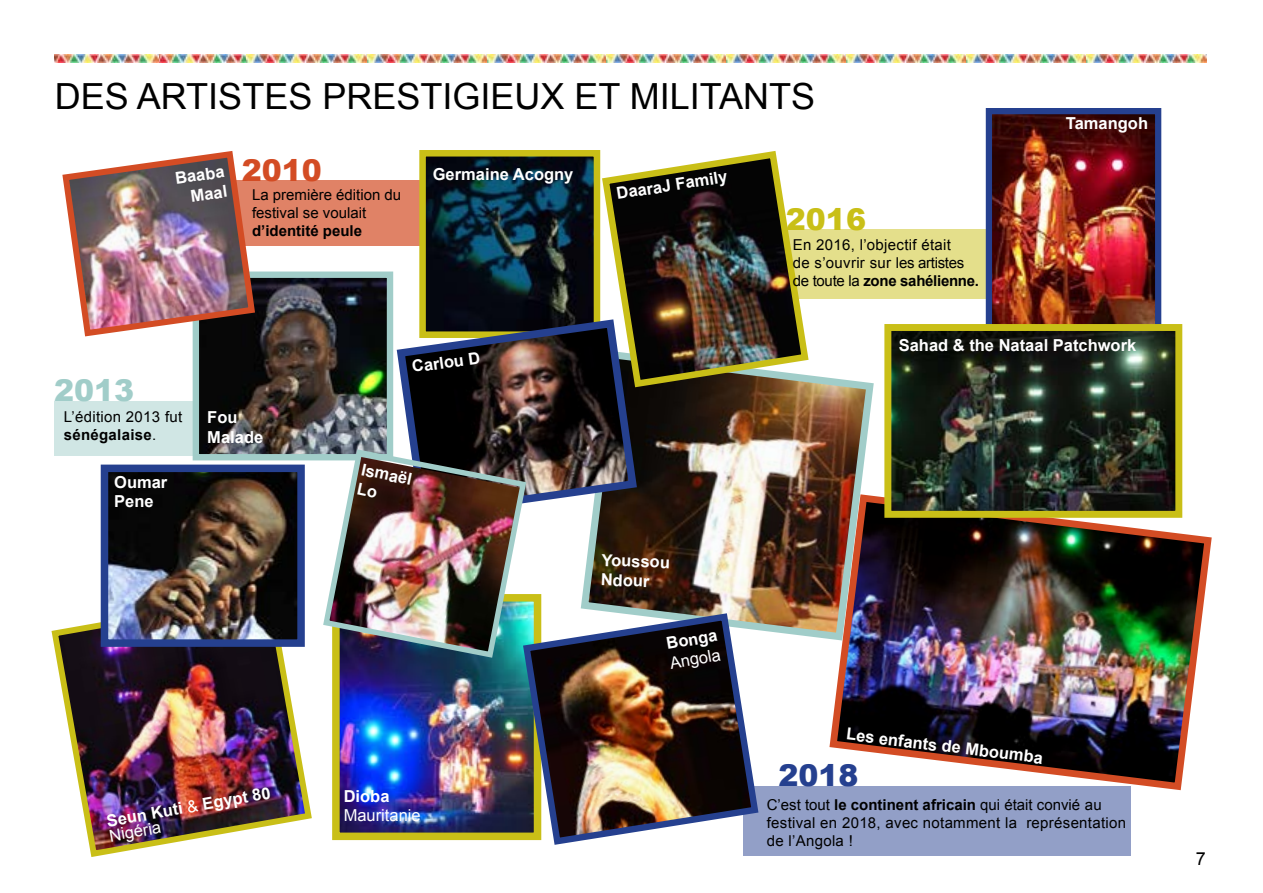
<style>
.page{position:relative;width:1263px;height:893px;background:#fff}
.page>*{position:absolute;margin:0;border:0;box-sizing:border-box;transform-origin:0 0}
.t1{font:36px "Arial";color:#000}
.t2{font:900 30px "Arial";color:#d34c24}
.t3{font:900 30px "Arial";color:#a1cdc9}
.t4{font:900 30px "Arial";color:#c9bf17}
.t5{font:900 30px "Arial";color:#25408f}
.t6{font:18px "Arial";color:#000}
.t7{font:700 16.5px/19.8px "Arial";color:#fff}
.t8{font:16.5px "Arial";color:#fff}
.t9{font:15px/18px "Arial";letter-spacing:.02em;color:#000}
.t10{font:15px/18px "Arial";color:#000}
.t11{font:700 15px "Arial";color:#000}
.s1{font-weight:700}
.s2{font-weight:400}
</style>
<div class="page">
<div style="left:759px;top:229px;width:244px;height:69px;background:#e4df8b"></div>
<img style="left:993px;top:115px;width:161px;height:209px">
<div style="left:986px;top:108px;width:175px;height:270px;border:6px solid #25408f"></div>
<img style="left:51px;top:589px;width:261px;height:268px">
<div style="left:54px;top:402px;width:205px;height:54px;background:#d0e6e4"></div>
<div style="left:215px;top:181px;width:250px;height:65px;background:#e08266"></div>
<img style="left:427px;top:158px;width:165px;height:157px">
<div style="left:419px;top:150px;width:181px;height:188px;border:7px solid #c9bf17"></div>
<img style="left:829px;top:491px;width:383px;height:300px">
<img style="left:580px;top:375px;width:298px;height:269px">
<img style="left:200px;top:278px;width:186px;height:175px">
<div style="left:193px;top:271px;width:200px;height:189px;border:6px solid #a1cdc9"></div>
<img style="left:341px;top:603px;width:191px;height:228px">
<div style="left:332px;top:594px;width:209px;height:246px;border:8px solid #c9bf17"></div>
<img style="left:62px;top:151px;width:196px;height:189px">
<img style="left:598px;top:150px;width:214px;height:241px">
<img style="left:892px;top:332px;width:282px;height:178px">
<div style="left:884px;top:324px;width:298px;height:194px;border:7px solid #c9bf17"></div>
<img style="left:158px;top:54px;width:89px;height:8px">
<img style="left:247px;top:54px;width:960px;height:9px">
<img style="left:54px;top:54px;width:104px;height:8px">
<img style="left:392px;top:315px;width:249px;height:207px">
<div style="left:743px;top:786px;width:388px;height:69px;background:#929fc7"></div>
<img style="left:110px;top:474px;width:186px;height:164px">
<div style="left:101px;top:465px;width:204px;height:182px;border:8px solid #25408f"></div>
<img style="left:320px;top:446px;width:209px;height:215px">
<img style="left:519px;top:610px;width:243px;height:235px">
<h1 class="t1" style="left:55px;top:72px;width:762px">DES ARTISTES PRESTIGIEUX ET MILITANTS</h1>
<h2 class="t2" style="left:242px;top:148px;width:82px">2010</h2>
<p class="t10" style="left:252px;top:186px;width:151px">La première édition du festival se voulait</p>
<p class="t11" style="left:252px;top:220px;width:112px">d’identité peule</p>
<p class="t7" style="left:174px;top:169px;width:51px;text-align:right;rotate:-8deg">Baaba<br>Maal</p>
<p class="t7" style="left:615px;top:184px;width:113px;rotate:-9deg">DaaraJ Family</p>
<p class="t7" style="left:433px;top:165px;width:142px">Germaine Acogny</p>
<h2 class="t4" style="left:786px;top:197px;width:82px">2016</h2>
<p class="t9" style="left:793px;top:236px;width:188px">En 2016, l’objectif était<br>de s’ouvrir sur les artistes de toute la <span class="s1">zone sahélienne.</span></p>
<p class="t7" style="left:1066px;top:114px;width:84px">Tamangoh</p>
<h2 class="t3" style="left:54px;top:369px;width:82px">2013</h2>
<p class="t9" style="left:64px;top:408px;width:120px">L’édition 2013 fut <span class="s1">sénégalaise</span>.</p>
<p class="t7" style="left:114px;top:472px;width:55px">Oumar<br>Pene</p>
<p class="t7" style="left:207px;top:408px;width:57px">Fou<br>Malade</p>
<p class="t7" style="left:411px;top:357px;width:70px;rotate:-8deg">Carlou D</p>
<p class="t7" style="left:363px;top:460px;width:53px;rotate:12deg">Ismaël<br>Lo</p>
<p class="t7" style="left:106px;top:814px;width:167px;line-height:15px;rotate:-10deg">Seun Kuti <span class="s2">&amp;</span> Egypt 80<br><span class="s2">Nigéria</span></p>
<p class="t7" style="left:344px;top:786px;width:47px">Dioba</p>
<p class="t8" style="left:344px;top:805px;width:79px">Mauritanie</p>
<p class="t7" style="left:899px;top:336px;width:239px">Sahad &amp; the Nataal Patchwork</p>
<p class="t7" style="left:602px;top:550px;width:70px;rotate:2deg">Youssou<br>Ndour</p>
<p class="t7" style="left:665px;top:635px;width:53px;rotate:-10deg">Bonga</p>
<p class="t8" style="left:668px;top:653px;width:53px;rotate:-10deg">Angola</p>
<p class="t7" style="left:847px;top:724px;width:200px;rotate:7deg">Les enfants de Mboumba</p>
<h2 class="t5" style="left:778px;top:753px;width:82px">2018</h2>
<p class="t9" style="left:767px;top:795px;width:361px">C’est tout <span class="s1">le continent africain</span> qui était convié au festival en 2018, avec notamment la représentation de l’Angola !</p>
<p class="t6" style="left:1196px;top:847px;width:12px">7</p>
</div>
